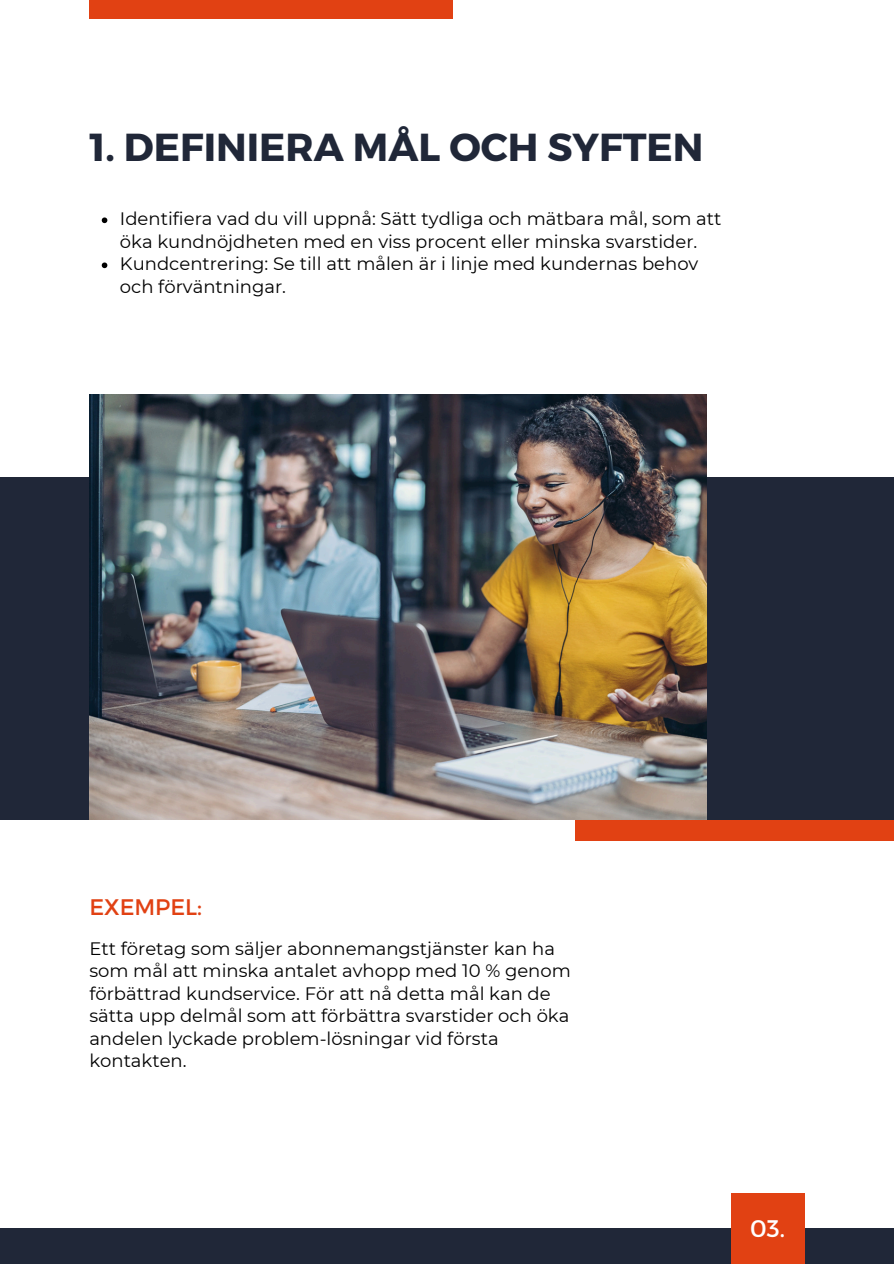
<style>
.page{position:relative;width:894px;height:1264px;background:#fff}
.page>*{position:absolute;margin:0;border:0;box-sizing:border-box;transform-origin:0 0}
.t1{font:700 39px "Montserrat";color:#202738}
.t2{font:24px "Montserrat";color:#fff}
.t3{font:22.5px "Montserrat";color:#e14113}
.t4{font:18px/22.5px "Montserrat";color:#000}
</style>
<div class="page">
<div style="left:0;top:477px;width:893px;height:343px;background:#202738"></div>
<img style="left:89px;top:394px;width:617px;height:425px">
<svg style="left:102px;top:217px;width:5px;height:6px"></svg>
<svg style="left:102px;top:262px;width:5px;height:6px"></svg>
<div style="left:574px;top:820px;width:319px;height:20px;background:#e14113"></div>
<div style="left:89px;top:0;width:364px;height:19px;background:#e14113"></div>
<div style="left:0;top:1228px;width:893px;height:35px;background:#202738"></div>
<div style="left:730px;top:1192px;width:74px;height:71px;background:#e14113"></div>
<h1 class="t1" style="left:89px;top:122px;width:615px">1. DEFINIERA MÅL OCH SYFTEN</h1>
<p class="t4" style="left:120px;top:208px;width:603px">Identifiera vad du vill uppnå: Sätt tydliga och mätbara mål, som att öka kundnöjdheten med en viss procent eller minska svarstider.</p>
<p class="t4" style="left:120px;top:253px;width:579px">Kundcentrering: Se till att målen är i linje med kundernas behov och förväntningar.</p>
<h2 class="t3" style="left:89px;top:892px;width:114px">EXEMPEL:</h2>
<p class="t4" style="left:89px;top:936px;width:467px">Ett företag som säljer abonnemangstjänster kan ha</p>
<p class="t4" style="left:89px;top:959px;width:483px">som mål att minska antalet avhopp med 10 % genom förbättrad kundservice. För att nå detta mål kan de sätta upp delmål som att förbättra svarstider och öka andelen lyckade problem-lösningar vid första kontakten.</p>
<h2 class="t2" style="left:750px;top:1212px;width:36px">03.</h2>
</div>
